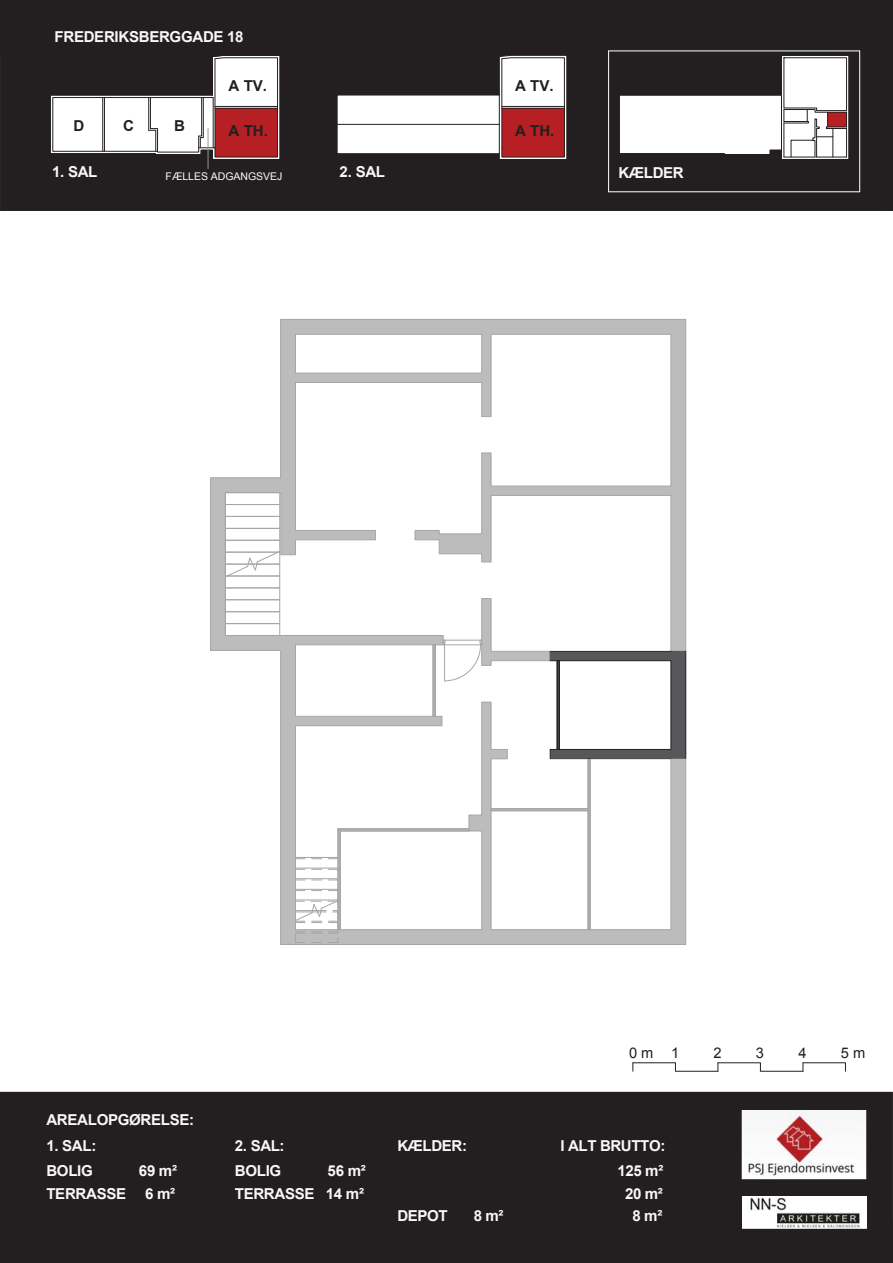
<style>
.page{position:relative;width:893px;height:1263px;background:#fff}
.page>*{position:absolute;margin:0;border:0;box-sizing:border-box;transform-origin:0 0}
.t1{font:700 15px/22px "Arial";letter-spacing:-.02em;color:#f8f8f9;text-align:center}
.t2{font:700 15px "Arial";color:#231f20}
.t3{font:14.7px "Arial";color:#231f20}
.t4{font:10.5px "Arial";letter-spacing:-.01em;color:#fcfcfc}
</style>
<div class="page">
<svg style="left:210px;top:318px;width:477px;height:627px"></svg>
<svg style="left:0;top:1092px;width:893px;height:149px;background:#353031"></svg>
<div style="left:0;top:0;width:888px;height:211px;background:#231f20"></div>
<svg style="left:619px;top:55px;width:230px;height:105px"></svg>
<svg style="left:337px;top:55px;width:230px;height:105px"></svg>
<hr style="left:502px;top:106px;width:62px;height:1px;background:#231f20">
<hr style="left:502px;top:108px;width:62px;height:1px;background:#231f20">
<hr style="left:502px;top:59px;width:1px;height:89px;background:#231f20">
<hr style="left:499px;top:95px;width:1px;height:59px;background:#231f20">
<svg style="left:50px;top:55px;width:230px;height:105px"></svg>
<hr style="left:97px;top:97px;width:116px;height:1px;background:#231f20">
<hr style="left:102px;top:98px;width:1px;height:53px;background:#231f20">
<hr style="left:104px;top:98px;width:1px;height:53px;background:#231f20">
<hr style="left:215px;top:106px;width:63px;height:1px;background:#231f20">
<hr style="left:215px;top:108px;width:63px;height:1px;background:#231f20">
<hr style="left:215px;top:59px;width:1px;height:89px;background:#231f20">
<hr style="left:213px;top:98px;width:1px;height:50px;background:#231f20">
<hr style="left:208px;top:129px;width:1px;height:40px;background:#939598">
<hr style="left:0;top:0;width:1px;height:56px;background:#231f20">
<hr style="left:892px;top:1220px;width:1px;height:43px;background:#231f20">
<div style="left:0;top:1241px;width:893px;height:22px;background:#231f20"></div>
<div style="left:888px;top:0;width:5px;height:211px;background:#231f20"></div>
<hr style="left:609px;top:51px;width:251px;height:1px;background:#fff">
<hr style="left:608px;top:51px;width:1px;height:141px;background:#fff">
<hr style="left:609px;top:191px;width:251px;height:1px;background:#fff">
<hr style="left:859px;top:51px;width:1px;height:141px;background:#fff">
<svg style="left:632px;top:1062px;width:214px;height:10px"></svg>
<p class="t1" style="left:55px;top:25px;width:191px">FREDERIKSBERGGADE 18</p>
<p class="t2" style="left:229px;top:76px;width:40px">A TV.</p>
<p class="t2" style="left:229px;top:121px;width:41px">A TH.</p>
<p class="t2" style="left:74px;top:115px;width:12px">D</p>
<p class="t2" style="left:123px;top:115px;width:12px">C</p>
<p class="t2" style="left:174px;top:115px;width:12px">B</p>
<p class="t1" style="left:52px;top:161px;width:47px">1. SAL</p>
<p class="t4" style="left:166px;top:170px;width:118px">FÆLLES ADGANGSVEJ</p>
<p class="t2" style="left:515px;top:76px;width:40px">A TV.</p>
<p class="t2" style="left:515px;top:121px;width:41px">A TH.</p>
<p class="t1" style="left:340px;top:161px;width:47px">2. SAL</p>
<p class="t1" style="left:619px;top:162px;width:67px">KÆLDER</p>
<p class="t3" style="left:629px;top:1042px;width:52px">0 m 1</p>
<p class="t3" style="left:714px;top:1042px;width:10px">2</p>
<p class="t3" style="left:756px;top:1042px;width:10px">3</p>
<p class="t3" style="left:798px;top:1042px;width:10px">4</p>
<p class="t3" style="left:841px;top:1042px;width:26px">5 m</p>
<p class="t1" style="left:46px;top:1108px;width:149px">AREALOPGØRELSE:</p>
<p class="t1" style="left:46px;top:1134px;width:51px">1. SAL:</p>
<p class="t1" style="left:235px;top:1134px;width:51px">2. SAL:</p>
<p class="t1" style="left:397px;top:1134px;width:71px">KÆLDER:</p>
<p class="t1" style="left:560px;top:1134px;width:106px">I ALT BRUTTO:</p>
<p class="t1" style="left:46px;top:1159px;width:48px">BOLIG</p>
<p class="t1" style="left:139px;top:1159px;width:40px">69 m²</p>
<p class="t1" style="left:235px;top:1159px;width:48px">BOLIG</p>
<p class="t1" style="left:328px;top:1159px;width:40px">56 m²</p>
<p class="t1" style="left:398px;top:1205px;width:52px">DEPOT</p>
<p class="t1" style="left:474px;top:1205px;width:31px">8 m²</p>
<p class="t1" style="left:617px;top:1159px;width:47px">125 m²</p>
<p class="t1" style="left:46px;top:1183px;width:81px">TERRASSE</p>
<p class="t1" style="left:145px;top:1183px;width:32px">6 m²</p>
<p class="t1" style="left:235px;top:1183px;width:131px">TERRASSE 14 m²</p>
<p class="t1" style="left:625px;top:1183px;width:39px">20 m²<br>8 m²</p>
</div>
